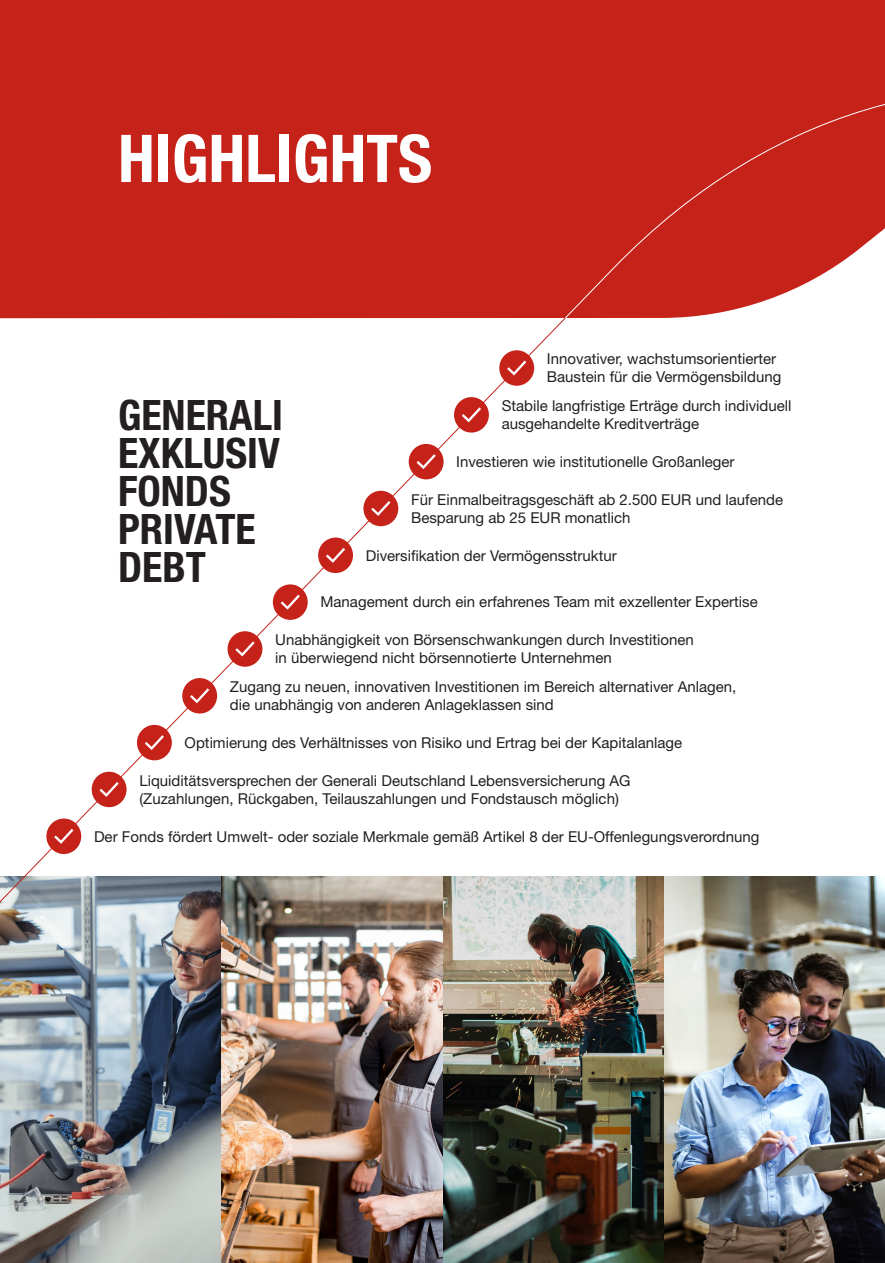
<style>
.page{position:relative;width:885px;height:1263px;background:#fff}
.page>*{position:absolute;margin:0;border:0;box-sizing:border-box;transform-origin:0 0}
.t1{font:700 condensed 66px "Helvetica Neue LT Std";color:#fff}
.t2{font:700 condensed 42px/38.1px "Helvetica Neue LT Std";color:#231f20}
.t3{font:15px/18px "Helvetica Neue LT Std";color:#231f20}
</style>
<div class="page">
<img style="left:0;top:1064px;width:221px;height:199px">
<img style="left:221px;top:1064px;width:222px;height:199px">
<img style="left:443px;top:1064px;width:221px;height:199px">
<img style="left:664px;top:1064px;width:220px;height:199px">
<div style="left:0;top:0;width:884px;height:87px;background:#c5221a"></div>
<img style="left:0;top:87px;width:884px;height:977px">
<svg style="left:564px;top:103px;width:320px;height:216px;background:#ca3831"></svg>
<div style="left:499px;top:350px;width:35px;height:36px;background:#c5221a;border-radius:50%"></div>
<svg style="left:507px;top:360px;width:19px;height:15px"></svg>
<div style="left:454px;top:397px;width:35px;height:36px;background:#c5221a;border-radius:50%"></div>
<svg style="left:462px;top:407px;width:19px;height:15px"></svg>
<div style="left:408px;top:444px;width:35px;height:35px;background:#c5221a;border-radius:50%"></div>
<svg style="left:416px;top:454px;width:19px;height:15px"></svg>
<div style="left:363px;top:491px;width:35px;height:35px;background:#c5221a;border-radius:50%"></div>
<svg style="left:371px;top:501px;width:19px;height:15px"></svg>
<div style="left:318px;top:538px;width:35px;height:35px;background:#c5221a;border-radius:50%"></div>
<svg style="left:326px;top:548px;width:19px;height:15px"></svg>
<div style="left:273px;top:584px;width:35px;height:36px;background:#c5221a;border-radius:50%"></div>
<svg style="left:280px;top:595px;width:20px;height:15px"></svg>
<div style="left:227px;top:631px;width:35px;height:36px;background:#c5221a;border-radius:50%"></div>
<svg style="left:235px;top:641px;width:19px;height:15px"></svg>
<div style="left:182px;top:678px;width:35px;height:35px;background:#c5221a;border-radius:50%"></div>
<svg style="left:190px;top:688px;width:19px;height:15px"></svg>
<div style="left:137px;top:725px;width:35px;height:35px;background:#c5221a;border-radius:50%"></div>
<svg style="left:145px;top:735px;width:19px;height:15px"></svg>
<div style="left:92px;top:772px;width:34px;height:35px;background:#c5221a;border-radius:50%"></div>
<svg style="left:99px;top:782px;width:20px;height:15px"></svg>
<div style="left:46px;top:818px;width:35px;height:36px;background:#c5221a;border-radius:50%"></div>
<svg style="left:54px;top:829px;width:19px;height:15px"></svg>
<h1 class="t1" style="left:118px;top:119px;width:316px">HIGHLIGHTS</h1>
<p class="t3" style="left:547px;top:350px;width:236px">Innovativer, wachstumsorientierter<br>Baustein für die Vermögensbildung</p>
<h2 class="t2" style="left:118px;top:395px;width:166px">GENERALI<br>EXKLUSIV<br>FONDS<br>PRIVATE<br>DEBT</h2>
<p class="t3" style="left:501px;top:396px;width:291px">Stabile langfristige Erträge durch individuell ausgehandelte Kreditverträge</p>
<p class="t3" style="left:456px;top:452px;width:280px">Investieren wie institutionelle Großanleger</p>
<p class="t3" style="left:411px;top:490px;width:373px">Für Einmalbeitragsgeschäft ab 2.500 EUR und laufende<br>Besparung ab 25 EUR monatlich</p>
<p class="t3" style="left:366px;top:546px;width:252px">Diversifikation der Vermögensstruktur</p>
<p class="t3" style="left:320px;top:593px;width:439px">Management durch ein erfahrenes Team mit exzellenter Expertise</p>
<p class="t3" style="left:275px;top:631px;width:420px">Unabhängigkeit von Börsenschwankungen durch Investitionen in überwiegend nicht börsennotierte Unternehmen</p>
<p class="t3" style="left:230px;top:678px;width:508px">Zugang zu neuen, innovativen Investitionen im Bereich alternativer Anlagen, die unabhängig von anderen Anlageklassen sind</p>
<p class="t3" style="left:185px;top:733px;width:499px">Optimierung des Verhältnisses von Risiko und Ertrag bei der Kapitalanlage</p>
<p class="t3" style="left:139px;top:771px;width:492px">Liquiditätsversprechen der Generali Deutschland Lebensversicherung AG (Zuzahlungen, Rückgaben, Teilauszahlungen und Fondstausch möglich)</p>
<p class="t3" style="left:94px;top:827px;width:666px">Der Fonds fördert Umwelt- oder soziale Merkmale gemäß Artikel 8 der EU-Offenlegungsverordnung</p>
</div>
